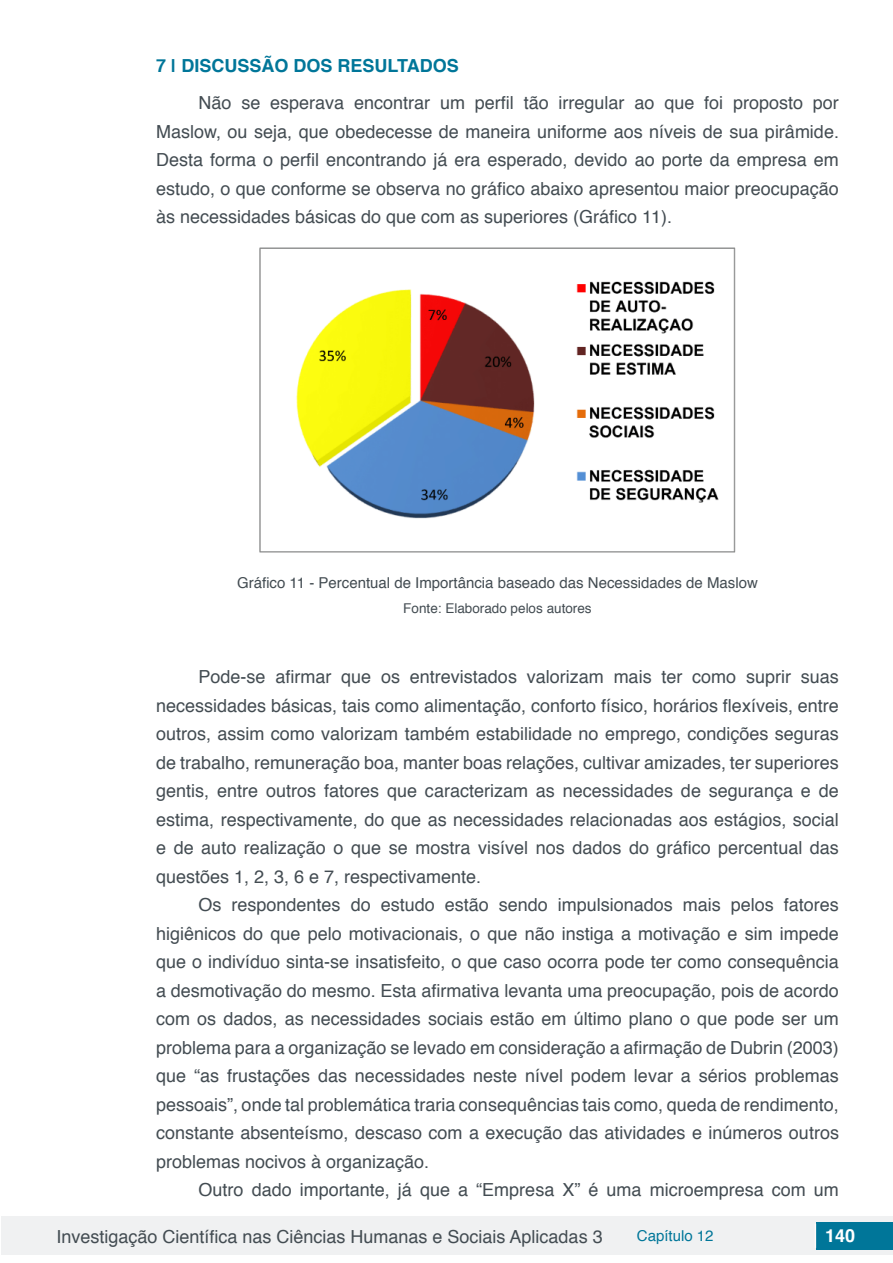
<style>
.page{position:relative;width:893px;height:1263px;background:#fff}
.page>*{position:absolute;margin:0;border:0;box-sizing:border-box;transform-origin:0 0}
.t1{font:18px/28.5px "Helvetica";color:#434c52;text-align:justify}
.t2{font:700 18px "Helvetica";color:#007699}
.t3{font:700 18px "Helvetica";color:#fff}
.t4{font:15px "Helvetica";color:#434c52}
.t5{font:15px "Helvetica";color:#007699}
.t6{font:13.5px "Helvetica";color:#434c52}
</style>
<div class="page">
<div style="left:1px;top:1216px;width:891px;height:38px;background:#f0f1f2"></div>
<div style="left:816px;top:1222px;width:77px;height:27px;background:#007699"></div>
<svg style="left:815px;top:1224px;width:1px;height:24px"></svg>
<img style="left:259px;top:247px;width:477px;height:306px">
<p class="t2" style="left:156px;top:51px;width:304px">7 | DISCUSSÃO DOS RESULTADOS</p>
<p class="t1" style="left:156px;top:89px;width:684px;text-indent:43px">Não se esperava encontrar um perfil tão irregular ao que foi proposto por Maslow, ou seja, que obedecesse de maneira uniforme aos níveis de sua pirâmide.<br>Desta forma o perfil encontrando já era esperado, devido ao porte da empresa em estudo, o que conforme se observa no gráfico abaixo apresentou maior preocupação às necessidades básicas do que com as superiores (Gráfico 11).</p>
<p class="t4" style="left:237px;top:571px;width:522px">Gráfico 11 - Percentual de Importância baseado das Necessidades de Maslow</p>
<p class="t6" style="left:403px;top:598px;width:190px">Fonte: Elaborado pelos autores</p>
<p class="t1" style="left:156px;top:663px;width:684px;text-indent:43px">Pode-se afirmar que os entrevistados valorizam mais ter como suprir suas necessidades básicas, tais como alimentação, conforto físico, horários flexíveis, entre outros, assim como valorizam também estabilidade no emprego, condições seguras de trabalho, remuneração boa, manter boas relações, cultivar amizades, ter superiores gentis, entre outros fatores que caracterizam as necessidades de segurança e de estima, respectivamente, do que as necessidades relacionadas aos estágios, social e de auto realização o que se mostra visível nos dados do gráfico percentual das questões 1, 2, 3, 6 e 7, respectivamente.</p>
<p class="t1" style="left:156px;top:891px;width:684px;text-indent:43px">Os respondentes do estudo estão sendo impulsionados mais pelos fatores higiênicos do que pelo motivacionais, o que não instiga a motivação e sim impede que o indivíduo sinta-se insatisfeito, o que caso ocorra pode ter como consequência a desmotivação do mesmo. Esta afirmativa levanta uma preocupação, pois de acordo com os dados, as necessidades sociais estão em último plano o que pode ser um problema para a organização se levado em consideração a afirmação de Dubrin (2003) que “as frustações das necessidades neste nível podem levar a sérios problemas pessoais”, onde tal problemática traria consequências tais como, queda de rendimento, constante absenteísmo, descaso com a execução das atividades e inúmeros outros problemas nocivos à organização.</p>
<p class="t1" style="left:199px;top:1176px;width:642px">Outro dado importante, já que a “Empresa X” é uma microempresa com um</p>
<p class="t1" style="left:56px;top:1223px;width:548px">Investigação Científica nas Ciências Humanas e Sociais Aplicadas 3</p>
<p class="t5" style="left:637px;top:1224px;width:78px">Capítulo 12</p>
<p class="t3" style="left:825px;top:1221px;width:32px">140</p>
</div>
